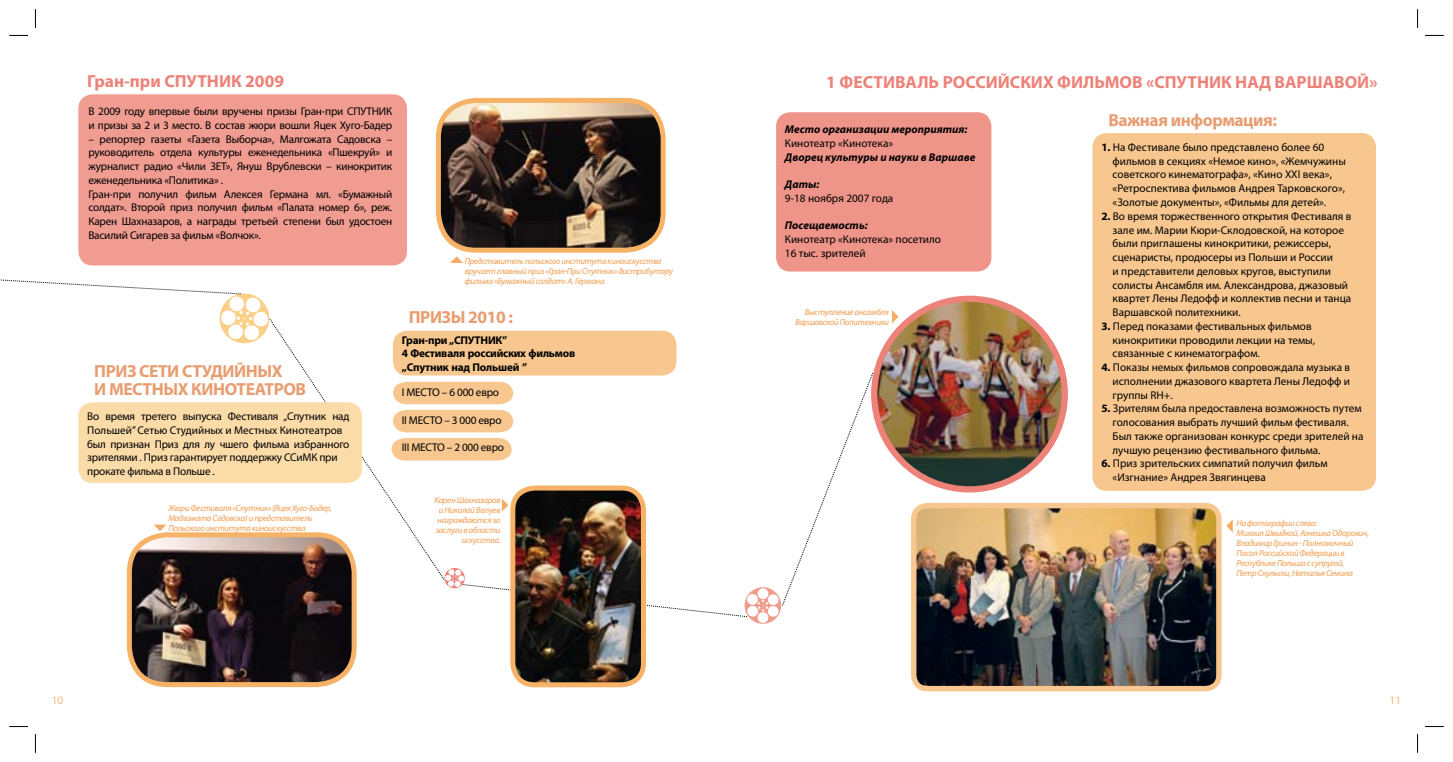
<style>
.page{position:relative;width:1453px;height:762px;background:#fff}
.page>*{position:absolute;margin:0;border:0;box-sizing:border-box;transform-origin:0 0}
.t1{font:700 17.5px "Myriad Pro";color:#ed8279}
.t2{font:700 17.5px/17.5px "Myriad Pro";letter-spacing:-.025em;color:#e89d71}
.t3{font:11.25px/13.8px "Myriad Pro";letter-spacing:-.005em;color:#000}
.t4{font:italic 700 11.25px "Myriad Pro";color:#000}
.t5{font:700 11.25px/13.8px "Myriad Pro";letter-spacing:-.02em;color:#000}
.t6{font:11.25px "Myriad Pro";color:#f6b772}
.t7{font:italic 8.75px/10px "Myriad Pro";letter-spacing:-.03em;color:#f29b4b}
.s1{font-weight:700}
</style>
<div class="page">
<svg style="left:273px;top:323px;width:171px;height:179px"></svg>
<div style="left:78px;top:94px;width:329px;height:171px;background:#f09c91;border-radius:14px"></div>
<div style="left:393px;top:331px;width:283px;height:44px;background:#f8c78f;border-radius:14px"></div>
<div style="left:78px;top:402px;width:284px;height:81px;background:#fbdca9;border-radius:14px"></div>
<img style="left:516px;top:624px;width:126px;height:57px">
<div style="left:510px;top:485px;width:136px;height:202px;border:5px solid #f6b266;border-radius:22px"></div>
<img style="left:438px;top:100px;width:222px;height:147px">
<div style="left:436px;top:98px;width:230px;height:155px;border:5px solid #f6b266;border-radius:38px"></div>
<img style="left:129px;top:538px;width:222px;height:146px">
<div style="left:127px;top:532px;width:230px;height:155px;border:5px solid #f6b266;border-radius:38px"></div>
<svg style="left:0;top:279px;width:273px;height:65px"></svg>
<svg style="left:450px;top:256px;width:13px;height:7px"></svg>
<svg style="left:153px;top:524px;width:14px;height:7px"></svg>
<div style="left:776px;top:112px;width:215px;height:159px;background:#ef9489;border-radius:14px"></div>
<div style="left:1092px;top:133px;width:284px;height:358px;background:#f8c78f;border-radius:14px"></div>
<img style="left:917px;top:509px;width:298px;height:176px">
<div style="left:911px;top:503px;width:310px;height:188px;border:5px solid #f8c78f;border-radius:13px"></div>
<img style="left:874px;top:300px;width:191px;height:189px">
<div style="left:871px;top:296px;width:197px;height:196px;border:6px solid #ed8279;border-radius:50%"></div>
<svg style="left:392px;top:373px;width:481px;height:251px"></svg>
<svg style="left:892px;top:310px;width:6px;height:13px"></svg>
<svg style="left:1226px;top:519px;width:7px;height:13px"></svg>
<svg style="left:9px;top:35px;width:19px;height:1px"></svg>
<svg style="left:1425px;top:35px;width:19px;height:1px"></svg>
<svg style="left:9px;top:726px;width:19px;height:1px"></svg>
<svg style="left:1425px;top:726px;width:19px;height:1px"></svg>
<svg style="left:35px;top:9px;width:1px;height:19px"></svg>
<svg style="left:35px;top:734px;width:1px;height:19px"></svg>
<svg style="left:1417px;top:9px;width:1px;height:19px"></svg>
<svg style="left:1417px;top:734px;width:1px;height:19px"></svg>
<h1 class="t1" style="left:87px;top:69px;width:198px">Гран-при СПУТНИК 2009</h1>
<p class="t3" style="left:88px;top:104px;width:305px">В 2009 году впервые были вручены призы Гран-при СПУТНИК и призы за 2 и 3 место. В состав жюри вошли Яцек Хуго-Бадер</p>
<p class="t3" style="left:88px;top:132px;width:305px">– репортер газеты «Газета Выборча», Малгожата Садовска – руководитель отдела культуры еженедельника «Пшекруй» и журналист радио «Чили ЗЕТ», Януш Врублевски – кинокритик еженедельника «Политика» .<br>Гран-при получил фильм Алексея Германа мл. «Бумажный солдат». Второй приз получил фильм «Палата номер 6», реж.<br>Карен Шахназаров, а награды третьей степени был удостоен Василий Сигарев за фильм «Волчок».</p>
<p class="t7" style="left:465px;top:255px;width:210px">Представитель польского института киноискусства вручает главный приз «Гран-При Спутник» дистрибутору фильма «Бумажный солдат» А. Германа</p>
<h1 class="t2" style="left:94px;top:362px;width:213px">ПРИЗ СЕТИ СТУДИЙНЫХ<br>И МЕСТНЫХ КИНОТЕАТРОВ</h1>
<p class="t3" style="left:87px;top:409px;width:264px">Во время третего выпуска Фестиваля „Спутник над Польшей” Сетью Студийных и Местных Кинотеатров был признан Приз для лу чшего фильма избранного зрителями . Приз гарантирует поддержку ССиМК при прокате фильма в Польше .</p>
<h1 class="t2" style="left:409px;top:308px;width:106px">ПРИЗЫ 2010 :</h1>
<p class="t5" style="left:402px;top:332px;width:175px">Гран-при „СПУТНИК”<br>4 Фестиваля росcийских фильмов „Спутник над Польшей ”</p>
<p class="t3" style="left:402px;top:385px;width:99px">I МЕСТО – 6 000 евро</p>
<p class="t3" style="left:402px;top:413px;width:101px">II МЕСТО – 3 000 евро</p>
<p class="t3" style="left:402px;top:440px;width:104px">III МЕСТО – 2 000 евро</p>
<p class="t7" style="left:168px;top:502px;width:165px">Жюри Фестиваля «Спутник» (Яцек Хуго-Бадер,<br>Мадгожата Садовска) и представитель<br>Польского института киноискусства</p>
<p class="t7" style="left:434px;top:495px;width:68px;text-align:right">Карен Шахназаров и Николай Валуев награждаются за заслуги в области искусства.</p>
<h1 class="t1" style="left:826px;top:70px;width:553px">1 ФЕСТИВАЛЬ РОССИЙСКИХ ФИЛЬМОВ «СПУТНИК НАД ВАРШАВОЙ»</h1>
<p class="t4" style="left:785px;top:122px;width:184px">Место организации мероприятия:</p>
<p class="t3" style="left:785px;top:136px;width:110px">Кинотеатр «Кинотека»</p>
<p class="t4" style="left:785px;top:149px;width:192px">Дворец культуры и науки в Варшаве</p>
<p class="t4" style="left:785px;top:177px;width:36px">Даты:</p>
<p class="t3" style="left:785px;top:191px;width:110px">9-18 ноября 2007 года</p>
<p class="t4" style="left:785px;top:218px;width:84px">Посещаемость:</p>
<p class="t3" style="left:785px;top:232px;width:158px">Кинотеатр «Кинотека» посетило<br>16 тыс. зрителей</p>
<h1 class="t2" style="left:1108px;top:110px;width:170px">Важная информация:</h1>
<p class="t3" style="left:1112px;top:140px;width:235px;text-indent:-11px"><span class="s1">1.</span> На Фестивале было представлено более 60 фильмов в секциях «Немое кино», «Жемчужины советского кинематографа», «Кино XXI века», «Ретроспектива фильмов Андрея Тарковского», «Золотые документы», «Фильмы для детей».</p>
<p class="t3" style="left:1112px;top:209px;width:240px;text-indent:-11px"><span class="s1">2.</span> Во время торжественного открытия Фестиваля в зале им. Марии Кюри-Склодовской, на которое были приглашены кинокритики, режиссеры, сценаристы, продюсеры из Польши и России<br>и представители деловых кругов, выступили солисты Ансамбля им. Александрова, джазовый квартет Лены Ледофф и коллектив песни и танца Варшавской политехники.</p>
<p class="t3" style="left:1112px;top:319px;width:204px;text-indent:-11px"><span class="s1">3.</span> Перед показами фестивальных фильмов кинокритики проводили лекции на темы, связанные с кинематографом.</p>
<p class="t3" style="left:1112px;top:360px;width:239px;text-align:justify;text-indent:-11px"><span class="s1">4.</span> Показы немых фильмов сопровождала музыка в исполнении джазового квартета Лены Ледофф и группы RH+.</p>
<p class="t3" style="left:1112px;top:401px;width:252px;text-indent:-11px"><span class="s1">5.</span> Зрителям была предоставлена возможность путем голосования выбрать лучший фильм фестиваля.<br>Был также организован конкурс среди зрителей на лучшую рецензию фестивального фильма.</p>
<p class="t3" style="left:1112px;top:456px;width:217px;text-indent:-11px"><span class="s1">6.</span> Приз зрительских симпатий получил фильм «Изгнание» Андрея Звягинцева</p>
<p class="t7" style="left:795px;top:307px;width:95px;text-align:right">Выступление ансамбля<br>Варшавской Политехники</p>
<p class="t7" style="left:1236px;top:518px;width:134px">На фотографии слева:<br>Михаил Швыдкой, Агнешка Одорович,<br>Владимир Гринин - Полномочный<br>Посол Российской Федерации в<br>Республике Польша с супругой,<br>Петр Скульски, Наталья Семина</p>
<p class="t6" style="left:52px;top:693px;width:13px">10</p>
<p class="t6" style="left:1389px;top:693px;width:13px">11</p>
</div>
